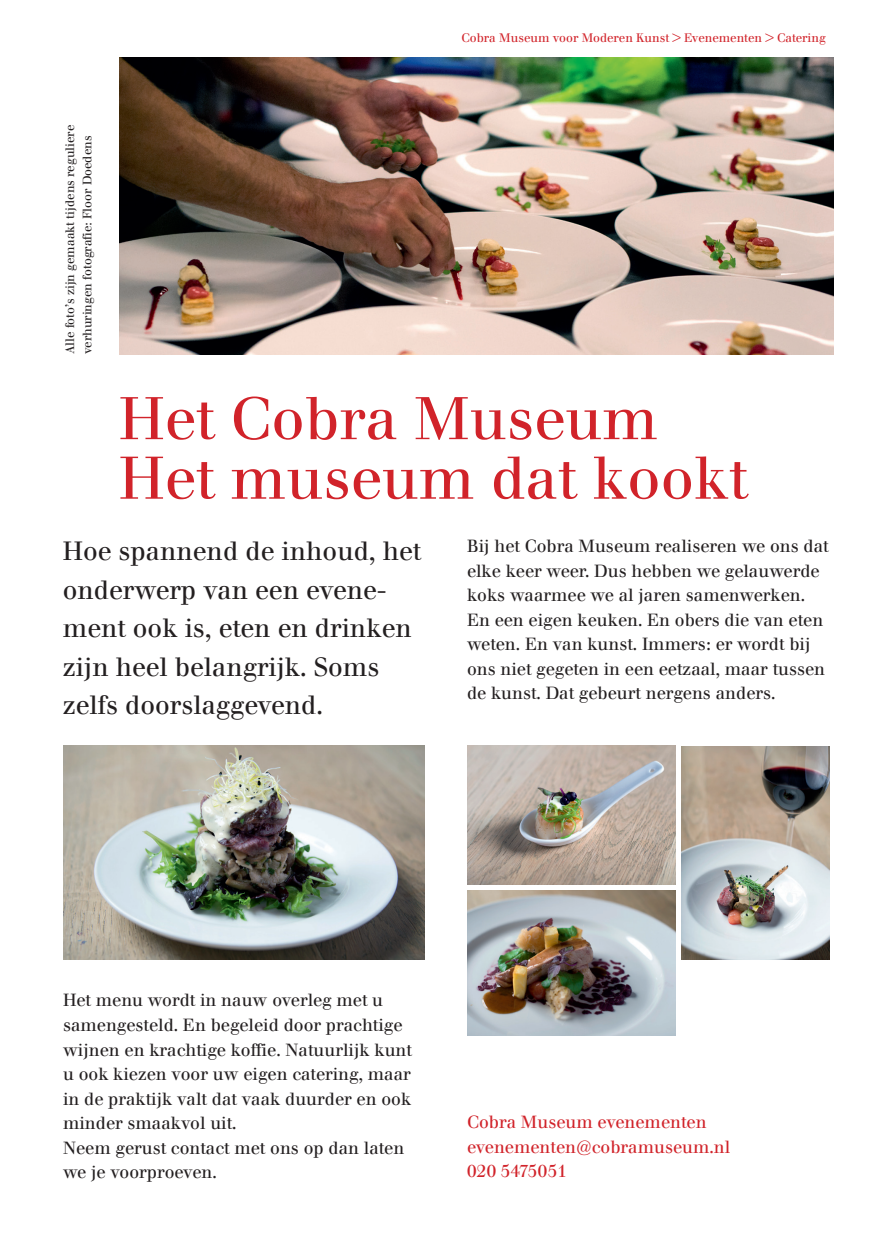
<style>
.page{position:relative;width:893px;height:1241px;background:#fff}
.page>*{position:absolute;margin:0;border:0;box-sizing:border-box;transform-origin:0 0}
.t1{font:59.5px/59.5px "Walbaum";color:#d1232a}
.t2{font:26.25px/38.5px "Walbaum";color:#231f20}
.t3{font:17.5px/24.5px "Walbaum";color:#231f20}
.t4{font:17.5px/24.5px "Walbaum";color:#d1232a}
.t5{font:12.25px/17.5px "Walbaum";color:#231f20}
.t6{font:12.25px "Walbaum";color:#d1232a}
</style>
<div class="page">
<img style="left:63px;top:745px;width:362px;height:214px">
<img style="left:467px;top:745px;width:209px;height:139px">
<img style="left:119px;top:57px;width:714px;height:297px">
<img style="left:467px;top:890px;width:209px;height:145px">
<img style="left:682px;top:746px;width:148px;height:213px">
<p class="t6" style="left:461px;top:31px;width:366px">Cobra Museum voor Moderen Kunst &gt; Evenementen &gt; Catering</p>
<p class="t5" style="left:61px;top:354px;width:231px;rotate:-90deg">Alle foto’s zijn gemaakt tijdens reguliere verhuringen fotografie: Floor Doedens</p>
<h1 class="t1" style="left:119px;top:389px;width:630px">Het Cobra Museum<br>Het museum dat kookt</h1>
<h2 class="t2" style="left:63px;top:532px;width:360px">Hoe spannend de inhoud, het onderwerp van een evene&shy;ment ook is, eten en drinken zijn heel belangrijk. Soms zelfs doorslaggevend.</h2>
<p class="t3" style="left:467px;top:534px;width:363px">Bij het Cobra Museum realiseren we ons dat elke keer weer. Dus hebben we gelauwerde koks waarmee we al jaren samenwerken.<br>En een eigen keuken. En obers die van eten weten. En van kunst. Immers: er wordt bij ons niet gegeten in een eetzaal, maar tussen de kunst. Dat gebeurt nergens anders.</p>
<p class="t3" style="left:63px;top:988px;width:350px">Het menu wordt in nauw overleg met u samengesteld. En begeleid door prachtige wijnen en krachtige koffie. Natuurlijk kunt u ook kiezen voor uw eigen catering, maar in de praktijk valt dat vaak duurder en ook minder smaakvol uit.<br>Neem gerust contact met ons op dan laten we je voorproeven.</p>
<p class="t4" style="left:467px;top:1109px;width:265px">Cobra Museum evenementen evenementen@cobramuseum.nl<br>020 5475051</p>
</div>
